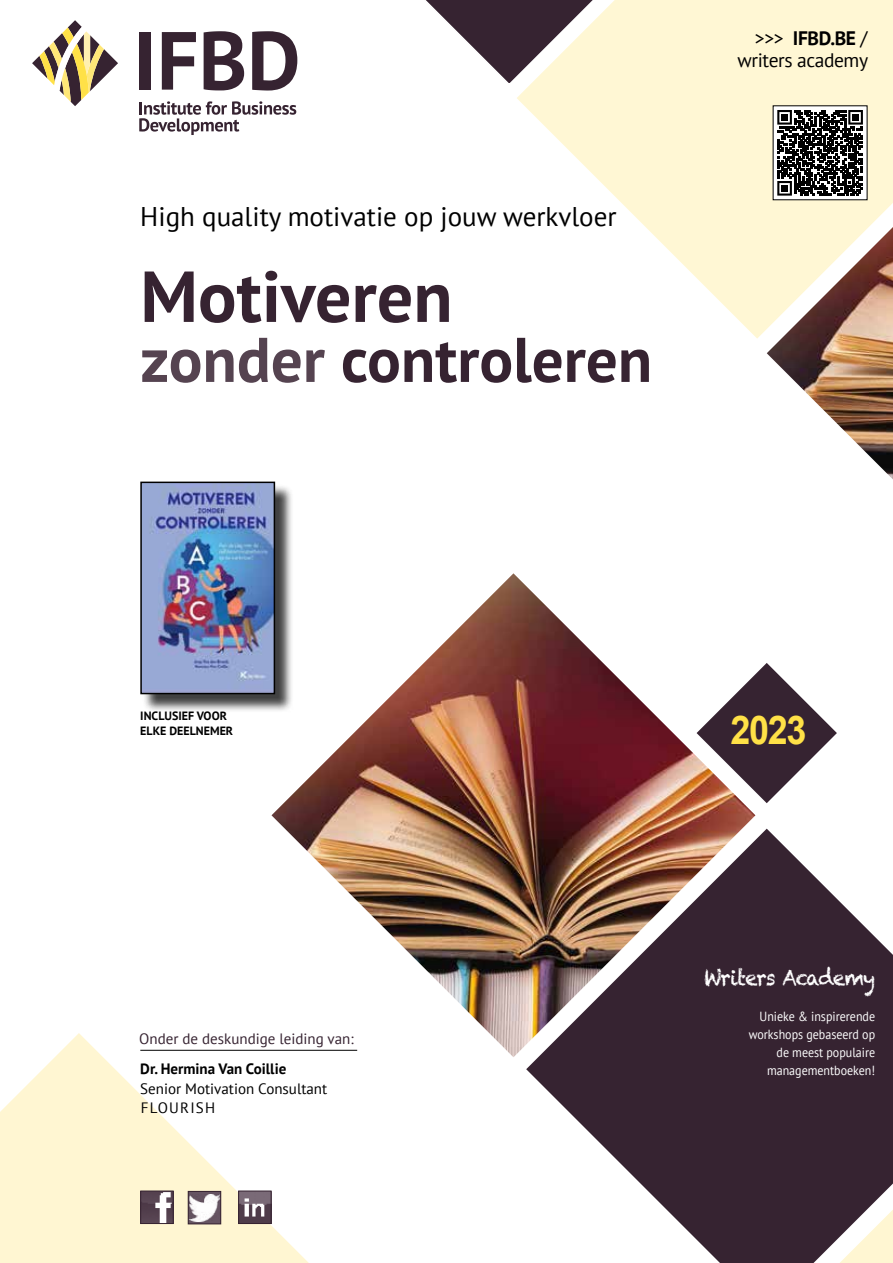
<style>
.page{position:relative;width:893px;height:1263px;background:#fff}
.page>*{position:absolute;margin:0;border:0;box-sizing:border-box;transform-origin:0 0}
.t1{font:700 72px "PT Sans";color:#362331}
.t2{font:700 63px "PT Sans";color:#362331}
.t3{font:700 39.6px "Arial";color:#ffe147;scale:.91 1}
.t4{font:27px "PT Sans";color:#000}
.t5{font:21.45px "Chalkduster";letter-spacing:-.05em;color:#fff;scale:.91 1}
.t6{font:19.5px/22.5px "PT Sans";letter-spacing:-.02em;color:#000;text-align:right}
.t7{font:15px/19.5px "PT Sans";color:#000}
.t8{font:15px "PT Sans";color:#362331}
.t9{font:700 15px "PT Sans";color:#000}
.t10{font:13.2px/18px "PT Sans";color:#fff;text-align:right;scale:.91 1}
.t11{font:700 12px/15px "PT Sans";color:#000}
.s1{color:#554350}
.s2{font-weight:700}
</style>
<div class="page">
<svg style="left:517px;top:0;width:376px;height:339px;fill:#fff7d4"></svg>
<svg style="left:526px;top:829px;width:367px;height:434px;fill:#362331"></svg>
<svg style="left:0;top:1033px;width:309px;height:230px"></svg>
<img style="left:271px;top:573px;width:484px;height:484px">
<img style="left:767px;top:227px;width:126px;height:252px">
<svg style="left:697px;top:663px;width:140px;height:140px"></svg>
<svg style="left:32px;top:20px;width:86px;height:86px"></svg>
<div style="left:140px;top:32px;width:11px;height:58px;background:#362331"></div>
<svg style="left:162px;top:32px;width:34px;height:58px"></svg>
<svg style="left:204px;top:31px;width:40px;height:59px"></svg>
<svg style="left:252px;top:0;width:500px;height:91px"></svg>
<svg style="left:139px;top:101px;width:157px;height:34px"></svg>
<hr style="left:140px;top:1050px;width:217px;height:1px;background:#000">
<svg style="left:839px;top:1209px;width:54px;height:54px"></svg>
<div style="left:773px;top:106px;width:94px;height:94px;background:#fff"></div>
<svg style="left:777px;top:110px;width:86px;height:86px"></svg>
<div style="left:781px;top:114px;width:7px;height:6px;background:#000"></div>
<div style="left:852px;top:114px;width:7px;height:6px;background:#000"></div>
<div style="left:781px;top:185px;width:7px;height:6px;background:#000"></div>
<div style="left:143px;top:484px;width:151px;height:229px;background:#000;opacity:.75"></div>
<img style="left:143px;top:485px;width:129px;height:206px">
<div style="left:140px;top:482px;width:135px;height:212px;border:2px solid #000"></div>
<img style="left:142px;top:1192px;width:30px;height:30px">
<div style="left:140px;top:1190px;width:34px;height:34px;border:1px solid #362331"></div>
<svg style="left:190px;top:1193px;width:29px;height:29px"></svg>
<img style="left:190px;top:1194px;width:29px;height:27px">
<div style="left:188px;top:1191px;width:33px;height:33px;border:1px solid #362331"></div>
<img style="left:240px;top:1192px;width:29px;height:30px">
<div style="left:238px;top:1190px;width:33px;height:34px;border:1px solid #362331"></div>
<h3 class="t4" style="left:140px;top:199px;width:478px">High quality motivatie op jouw werkvloer</h3>
<h1 class="t1" style="left:140px;top:249px;width:314px">Motiveren</h1>
<h2 class="t2" style="left:140px;top:318px;width:513px"><span class="s1">zonder</span> controleren</h2>
<h3 class="t6" style="left:738px;top:26px;width:132px">&gt;&gt;&gt; <span class="s2">IFBD.BE</span> / writers academy</h3>
<p class="t11" style="left:140px;top:708px;width:94px">INCLUSIEF VOOR<br>ELKE DEELNEMER</p>
<p class="t8" style="left:139px;top:1029px;width:216px">Onder de deskundige leiding van:</p>
<p class="t9" style="left:140px;top:1059px;width:148px">Dr. Hermina Van Coillie</p>
<p class="t7" style="left:140px;top:1078px;width:188px">Senior Motivation Consultant<br>FLOURISH</p>
<h3 class="t3" style="left:731px;top:704px;width:85px">2023</h3>
<h3 class="t5" style="left:704px;top:964px;width:189px">Writers Academy</h3>
<p class="t10" style="left:749px;top:1006px;width:141px">Unieke &amp; inspirerende workshops gebaseerd op de meest populaire managementboeken!</p>
</div>
